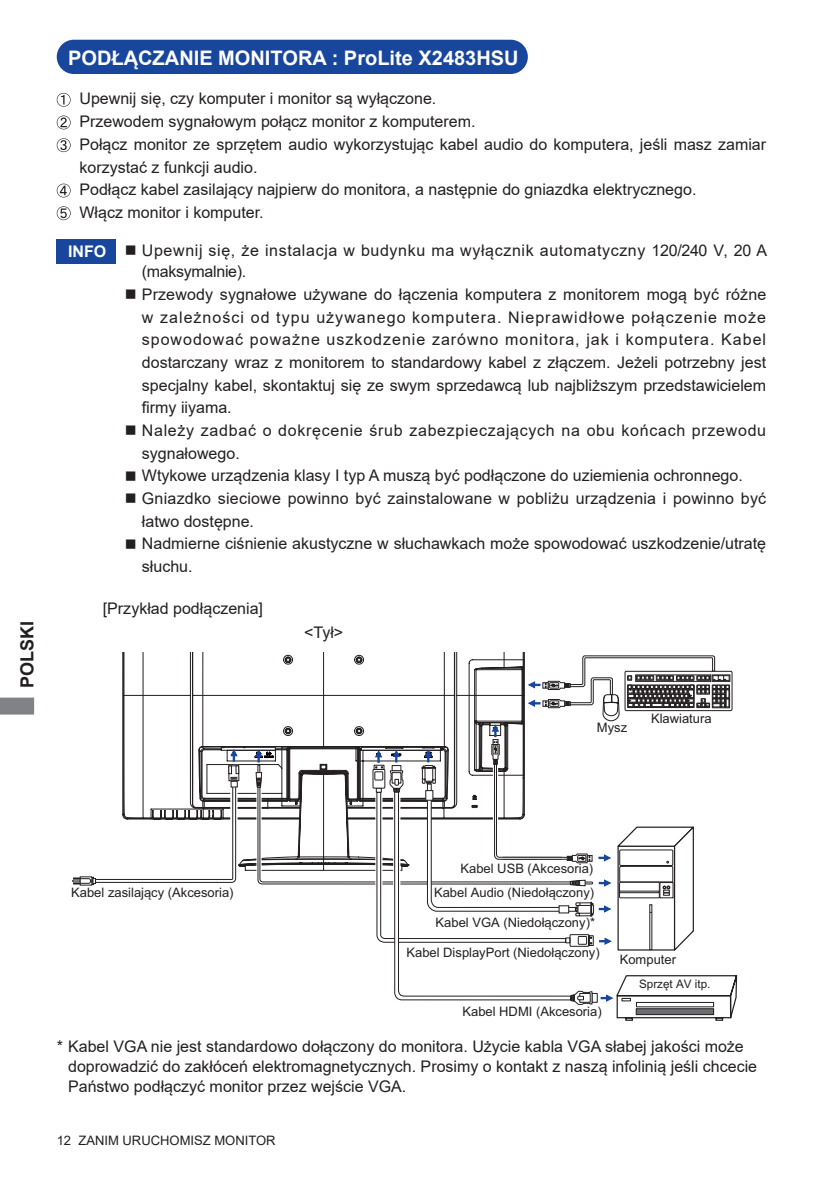
<style>
.page{position:relative;width:840px;height:1191px;background:#fff}
.page>*{position:absolute;margin:0;border:0;box-sizing:border-box;transform-origin:0 0}
.t1{font:700 20px "Arial";color:#fff}
.t2{font:700 18px "Arial";color:#231f20}
.t3{font:16px/22.6px "Arial";color:#231f20}
.t4{font:16px/21.2px "Arial";letter-spacing:.04em;color:#231f20}
.t5{font:16px/22.6px "Arial";letter-spacing:.045em;color:#231f20}
.t6{font:13px "Arial";color:#231f20}
.t7{font:11.8px "Arial";color:#231f20}
.s1{font-weight:700;color:#fff}
</style>
<div class="page">
<svg style="left:0;top:697px;width:34px;height:17px"></svg>
<div style="left:58px;top:41px;width:468px;height:32px;background:#18469d;border-radius:16px"></div>
<div style="left:57px;top:40px;width:470px;height:34px;border:2px solid #18469d;border-radius:16px"></div>
<svg style="left:57px;top:93px;width:14px;height:14px"></svg>
<svg style="left:57px;top:116px;width:14px;height:13px"></svg>
<svg style="left:57px;top:138px;width:14px;height:14px"></svg>
<svg style="left:57px;top:184px;width:14px;height:13px"></svg>
<svg style="left:57px;top:206px;width:14px;height:14px"></svg>
<div style="left:57px;top:239px;width:59px;height:25px;background:#18469d"></div>
<svg style="left:72px;top:655px;width:665px;height:366px"></svg>
<p class="t2" style="left:14px;top:688px;width:69px;rotate:-90deg">POLSKI</p>
<p class="t1" style="left:68px;top:43px;width:452px">PODŁĄCZANIE MONITORA : ProLite X2483HSU</p>
<p class="t3" style="left:79px;top:87px;width:688px">Upewnij się, czy komputer i monitor są wyłączone.<br>Przewodem sygnałowym połącz monitor z komputerem.<br>Połącz monitor ze sprzętem audio wykorzystując kabel audio do komputera, jeśli masz zamiar korzystać z funkcji audio.<br>Podłącz kabel zasilający najpierw do monitora, a następnie do gniazdka elektrycznego.<br>Włącz monitor i komputer.</p>
<p class="t4" style="left:142px;top:240px;width:626px;text-indent:-74px"><span class="s1">INFO</span> ■ Upewnij się, że instalacja w budynku ma wyłącznik automatyczny 120/240 V, 20 A (maksymalnie).</p>
<p class="t3" style="left:142px;top:283px;width:625px;text-align:justify;text-indent:-17px">■ Przewody sygnałowe używane do łączenia komputera z monitorem mogą być różne w zależności od typu używanego komputera. Nieprawidłowe połączenie może spowodować poważne uszkodzenie zarówno monitora, jak i komputera. Kabel dostarczany wraz z monitorem to standardowy kabel z złączem. Jeżeli potrzebny jest specjalny kabel, skontaktuj się ze swym sprzedawcą lub najbliższym przedstawicielem firmy iiyama.</p>
<p class="t5" style="left:142px;top:419px;width:625px;text-indent:-17px">■ Należy zadbać o dokręcenie śrub zabezpieczających na obu końcach przewodu sygnałowego.</p>
<p class="t3" style="left:125px;top:464px;width:619px">■ Wtykowe urządzenia klasy I typ A muszą być podłączone do uziemienia ochronnego.</p>
<p class="t3" style="left:142px;top:487px;width:625px;text-indent:-17px">■ Gniazdko sieciowe powinno być zainstalowane w pobliżu urządzenia i powinno być łatwo dostępne.</p>
<p class="t3" style="left:142px;top:532px;width:625px;text-indent:-17px">■ Nadmierne ciśnienie akustyczne w słuchawkach może spowodować uszkodzenie/utratę słuchu.</p>
<p class="t3" style="left:103px;top:597px;width:162px">[Przykład podłączenia]</p>
<p class="t3" style="left:304px;top:621px;width:41px">&lt;Tył&gt;</p>
<p class="t6" style="left:596px;top:719px;width:32px">Mysz</p>
<p class="t6" style="left:650px;top:709px;width:62px">Klawiatura</p>
<p class="t6" style="left:71px;top:884px;width:164px">Kabel zasilający (Akcesoria)</p>
<p class="t6" style="left:460px;top:860px;width:134px">Kabel USB (Akcesoria)</p>
<p class="t6" style="left:434px;top:883px;width:162px">Kabel Audio (Niedołączony)</p>
<p class="t6" style="left:435px;top:913px;width:161px">Kabel VGA (Niedołączony)*</p>
<p class="t6" style="left:406px;top:943px;width:195px">Kabel DisplayPort (Niedołączony)</p>
<p class="t6" style="left:462px;top:1002px;width:141px">Kabel HDMI (Akcesoria)</p>
<p class="t6" style="left:619px;top:950px;width:58px">Komputer</p>
<p class="t7" style="left:638px;top:976px;width:73px">Sprzęt AV itp.</p>
<p class="t3" style="left:68px;top:1036px;width:690px;line-height:19.8px;text-indent:-11px">* Kabel VGA nie jest standardowo dołączony do monitora. Użycie kabla VGA słabej jakości może doprowadzić do zakłóceń elektromagnetycznych. Prosimy o kontakt z naszą infolinią jeśli chcecie<br>Państwo podłączyć monitor przez wejście VGA.</p>
<p class="t6" style="left:57px;top:1131px;width:220px">12 ZANIM URUCHOMISZ MONITOR</p>
</div>
